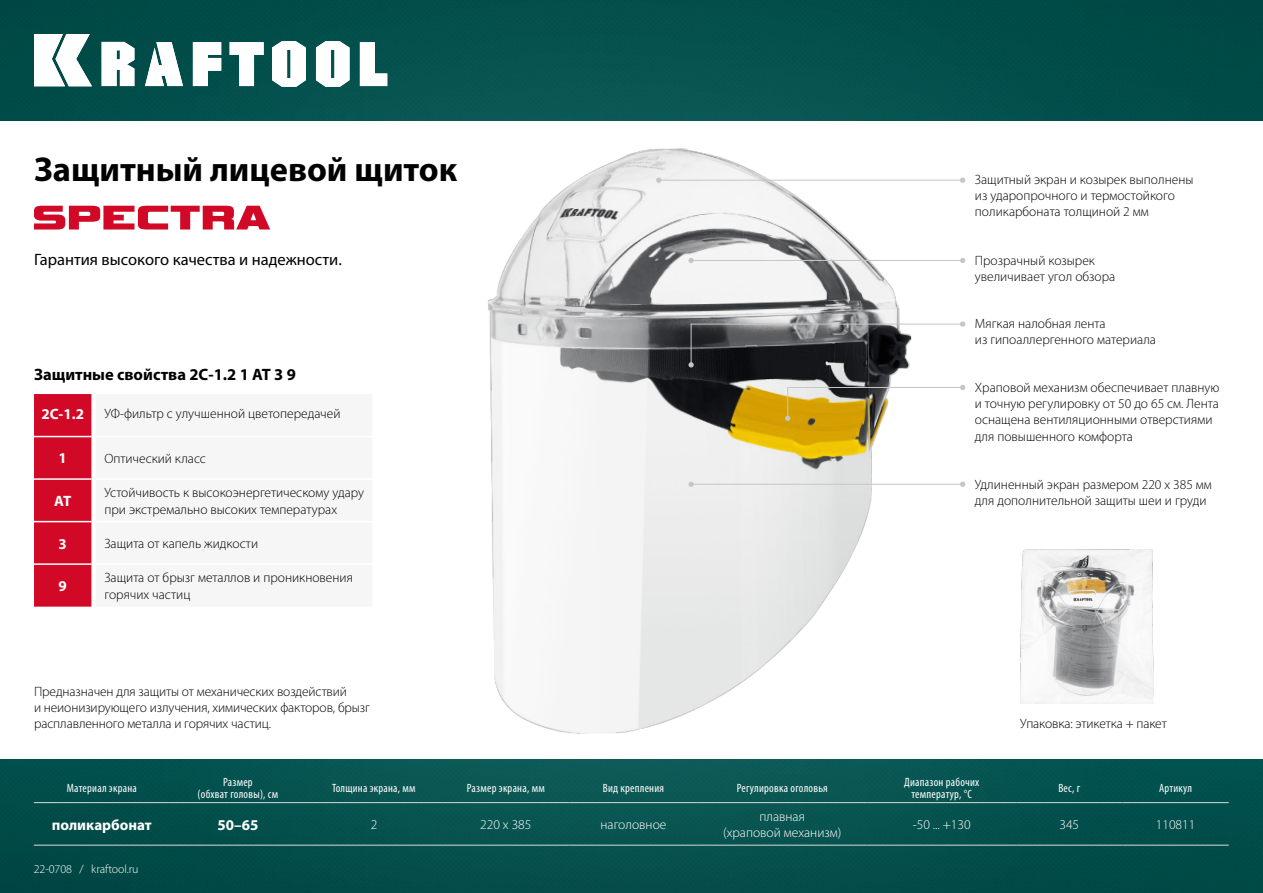
<style>
.page{position:relative;width:1263px;height:893px;background:#fff}
.page>*{position:absolute;margin:0;border:0;box-sizing:border-box;transform-origin:0 0}
.t1{font:700 34.5px "Myriad Pro";color:#000}
.t2{font:16.5px "Myriad Pro";color:#000}
.t3{font:700 16.5px "Myriad Pro";color:#000}
.t4{font:700 15px "Myriad Pro";color:#fff}
.t5{font:300 13.5px/16.2px "Myriad Pro";color:#000}
.t6{font:300 13.5px/16.2px "Myriad Pro";color:#fff;text-align:center}
.t7{font:condensed 12px/12px "Myriad Pro";letter-spacing:.02em;color:#fff;text-align:center}
.t8{font:300 12px "Myriad Pro";letter-spacing:-.01em;color:#fff}
</style>
<div class="page">
<img style="left:488px;top:148px;width:430px;height:586px">
<img style="left:0;top:759px;width:1263px;height:134px">
<hr style="left:34px;top:802px;width:136px;height:1px;background:#dadada">
<hr style="left:170px;top:802px;width:136px;height:1px;background:#dadada">
<hr style="left:306px;top:802px;width:136px;height:1px;background:#dadada">
<hr style="left:442px;top:802px;width:128px;height:1px;background:#dadada">
<hr style="left:570px;top:802px;width:127px;height:1px;background:#dadada">
<hr style="left:697px;top:802px;width:170px;height:1px;background:#dadada">
<hr style="left:867px;top:802px;width:149px;height:1px;background:#dadada">
<hr style="left:1016px;top:802px;width:106px;height:1px;background:#dadada">
<hr style="left:1122px;top:802px;width:107px;height:1px;background:#dadada">
<hr style="left:34px;top:845px;width:136px;height:1px;background:#dadada">
<hr style="left:170px;top:845px;width:136px;height:1px;background:#dadada">
<hr style="left:306px;top:845px;width:136px;height:1px;background:#dadada">
<hr style="left:442px;top:845px;width:128px;height:1px;background:#dadada">
<hr style="left:570px;top:845px;width:127px;height:1px;background:#dadada">
<hr style="left:697px;top:845px;width:170px;height:1px;background:#dadada">
<hr style="left:867px;top:845px;width:149px;height:1px;background:#dadada">
<hr style="left:1016px;top:845px;width:106px;height:1px;background:#dadada">
<hr style="left:1122px;top:845px;width:107px;height:1px;background:#dadada">
<div style="left:0;top:0;width:1263px;height:121px;background:#034f4b"></div>
<svg style="left:145px;top:42px;width:38px;height:44px"></svg>
<svg style="left:193px;top:42px;width:28px;height:44px"></svg>
<svg style="left:230px;top:42px;width:34px;height:44px"></svg>
<svg style="left:360px;top:42px;width:27px;height:44px"></svg>
<svg style="left:102px;top:42px;width:32px;height:44px"></svg>
<svg style="left:272px;top:41px;width:34px;height:46px"></svg>
<svg style="left:316px;top:41px;width:33px;height:46px"></svg>
<svg style="left:34px;top:34px;width:58px;height:52px"></svg>
<div style="left:34px;top:394px;width:57px;height:213px;background:#d20827"></div>
<hr style="left:34px;top:436px;width:57px;height:1px;background:#fff">
<hr style="left:34px;top:478px;width:57px;height:2px;background:#fff">
<hr style="left:34px;top:521px;width:57px;height:1px;background:#fff">
<hr style="left:34px;top:563px;width:57px;height:2px;background:#fff">
<img style="left:1020px;top:550px;width:133px;height:153px">
<svg style="left:34px;top:206px;width:236px;height:24px"></svg>
<svg style="left:688px;top:321px;width:277px;height:46px"></svg>
<svg style="left:785px;top:385px;width:180px;height:36px"></svg>
<hr style="left:659px;top:180px;width:304px;height:1px;background:#c6c6c6">
<svg style="left:656px;top:178px;width:5px;height:5px"></svg>
<svg style="left:960px;top:178px;width:5px;height:5px"></svg>
<hr style="left:691px;top:260px;width:272px;height:1px;background:#c6c6c6">
<svg style="left:688px;top:258px;width:6px;height:5px"></svg>
<svg style="left:960px;top:258px;width:5px;height:5px"></svg>
<hr style="left:691px;top:484px;width:272px;height:1px;background:#c6c6c6">
<svg style="left:688px;top:482px;width:6px;height:5px"></svg>
<svg style="left:960px;top:482px;width:5px;height:5px"></svg>
<h1 class="t1" style="left:34px;top:147px;width:425px">Защитный лицевой щиток</h1>
<p class="t2" style="left:34px;top:250px;width:309px">Гарантия высокого качества и надежности.</p>
<p class="t3" style="left:34px;top:364px;width:263px">Защитные свойства 2C-1.2 1 АТ 3 9</p>
<p class="t4" style="left:41px;top:404px;width:44px">2C-1.2</p>
<p class="t5" style="left:104px;top:405px;width:238px">УФ-фильтр с улучшенной цветопередачей</p>
<p class="t4" style="left:59px;top:449px;width:10px">1</p>
<p class="t5" style="left:104px;top:450px;width:103px">Оптический класс</p>
<p class="t4" style="left:54px;top:491px;width:19px">АТ</p>
<p class="t5" style="left:104px;top:485px;width:261px">Устойчивость к высокоэнергетическому удару при экстремально высоких температурах</p>
<p class="t4" style="left:59px;top:534px;width:10px">3</p>
<p class="t5" style="left:104px;top:535px;width:155px">Защита от капель жидкости</p>
<p class="t4" style="left:59px;top:576px;width:10px">9</p>
<p class="t5" style="left:104px;top:570px;width:250px">Защита от брызг металлов и проникновения горячих частиц</p>
<p class="t5" style="left:34px;top:683px;width:338px">Предназначен для защиты от механических воздействий<br>и неионизирующего излучения, химических факторов, брызг расплавленного металла и горячих частиц.</p>
<p class="t5" style="left:975px;top:171px;width:220px">Защитный экран и козырек выполнены из ударопрочного и термостойкого поликарбоната толщиной 2 мм</p>
<p class="t5" style="left:975px;top:252px;width:142px">Прозрачный козырек увеличивает угол обзора</p>
<p class="t5" style="left:975px;top:315px;width:183px">Мягкая налобная лента<br>из гипоаллергенного материала</p>
<p class="t5" style="left:975px;top:379px;width:246px">Храповой механизм обеспечивает плавную и точную регулировку от 50 до 65 см. Лента оснащена вентиляционными отверстиями для повышенного комфорта</p>
<p class="t5" style="left:975px;top:476px;width:238px">Удлиненный экран размером 220 х 385 мм для дополнительной защиты шеи и груди</p>
<p class="t5" style="left:1020px;top:716px;width:148px">Упаковка: этикетка + пакет</p>
<p class="t7" style="left:67px;top:782px;width:71px">Материал экрана</p>
<p class="t7" style="left:198px;top:776px;width:82px">Размер<br>(обхват головы), см</p>
<p class="t7" style="left:332px;top:782px;width:85px">Толщина экрана, мм</p>
<p class="t7" style="left:467px;top:782px;width:79px">Размер экрана, мм</p>
<p class="t7" style="left:603px;top:782px;width:63px">Вид крепления</p>
<p class="t7" style="left:737px;top:782px;width:93px">Регулировка оголовья</p>
<p class="t7" style="left:904px;top:776px;width:77px">Диапазон рабочих температур, °C</p>
<p class="t7" style="left:1058px;top:782px;width:23px">Вес, г</p>
<p class="t7" style="left:1159px;top:782px;width:35px">Артикул</p>
<p class="t4" style="left:52px;top:815px;width:102px">поликарбонат</p>
<p class="t4" style="left:218px;top:815px;width:42px">50–65</p>
<p class="t6" style="left:371px;top:816px;width:8px">2</p>
<p class="t6" style="left:480px;top:816px;width:53px">220 х 385</p>
<p class="t6" style="left:600px;top:816px;width:67px">наголовное</p>
<p class="t6" style="left:723px;top:808px;width:120px">плавная<br>(храповой механизм)</p>
<p class="t6" style="left:913px;top:816px;width:59px">-50 ... +130</p>
<p class="t6" style="left:1059px;top:816px;width:21px">345</p>
<p class="t6" style="left:1156px;top:816px;width:41px">110811</p>
<p class="t8" style="left:34px;top:862px;width:106px">22-0708 / kraftool.ru</p>
</div>
